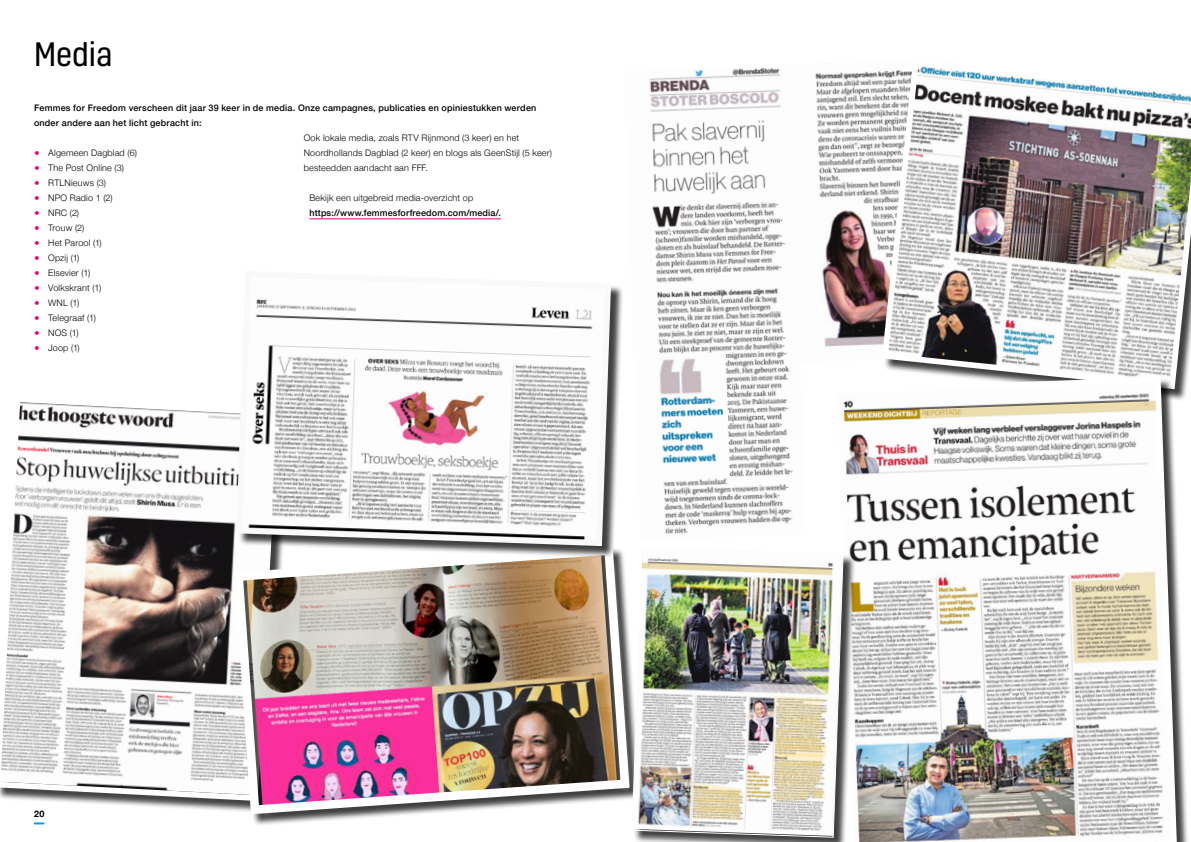
<style>
.page{position:relative;width:1191px;height:842px;background:#fff}
.page>*{position:absolute;margin:0;border:0;box-sizing:border-box;transform-origin:0 0}
.t1{font:31px "Kelson";color:#000}
.t2{font:300 9px/15px "Helvetica Neue";letter-spacing:.02em;color:#000}
.t3{font:500 9px/15px "Helvetica Neue";letter-spacing:.02em;color:#000}
.t4{font:700 9px "Helvetica Neue";color:#000}
.s1{color:#e6007d}
</style>
<div class="page">
<svg style="left:34px;top:822px;width:10px;height:2px"></svg>
<hr style="left:309px;top:219px;width:192px;height:1px;background:#e6007d">
<img style="left:649px;top:67px;width:144px;height:467px">
<img style="left:790px;top:67px;width:88px;height:295px">
<svg style="left:0;top:402px;width:233px;height:402px"></svg>
<div style="left:235px;top:548px;width:406px;height:278px;background:#000;opacity:.75"></div>
<img style="left:229px;top:541px;width:402px;height:278px">
<img style="left:878px;top:66px;width:313px;height:313px">
<div style="left:238px;top:273px;width:385px;height:286px;background:#000;opacity:.75"></div>
<svg style="left:233px;top:273px;width:381px;height:276px"></svg>
<div style="left:833px;top:379px;width:356px;height:463px;background:#000;opacity:.75"></div>
<img style="left:833px;top:374px;width:346px;height:468px">
<div style="left:633px;top:548px;width:223px;height:294px;background:#000;opacity:.75"></div>
<img style="left:631px;top:545px;width:213px;height:293px">
<h1 class="t1" style="left:34px;top:34px;width:80px">Media</h1>
<p class="t3" style="left:34px;top:100px;width:504px">Femmes for Freedom verscheen dit jaar 39 keer in de media. Onze campagnes, publicaties en opiniestukken werden onder andere aan het licht gebracht in:</p>
<p class="t2" style="left:34px;top:145px;width:104px"><span class="s1">●</span> Algemeen Dagblad (6)</p>
<p class="t2" style="left:34px;top:160px;width:91px"><span class="s1">●</span> The Post Online (3)</p>
<p class="t2" style="left:34px;top:175px;width:74px"><span class="s1">●</span> RTLNieuws (3)</p>
<p class="t2" style="left:34px;top:190px;width:80px"><span class="s1">●</span> NPO Radio 1 (2)</p>
<p class="t2" style="left:34px;top:205px;width:47px"><span class="s1">●</span> NRC (2)</p>
<p class="t2" style="left:34px;top:220px;width:52px"><span class="s1">●</span> Trouw (2)</p>
<p class="t2" style="left:34px;top:235px;width:69px"><span class="s1">●</span> Het Parool (1)</p>
<p class="t2" style="left:34px;top:250px;width:47px"><span class="s1">●</span> Opzij (1)</p>
<p class="t2" style="left:34px;top:265px;width:58px"><span class="s1">●</span> Elsevier (1)</p>
<p class="t2" style="left:34px;top:280px;width:69px"><span class="s1">●</span> Volkskrant (1)</p>
<p class="t2" style="left:34px;top:295px;width:47px"><span class="s1">●</span> WNL (1)</p>
<p class="t2" style="left:34px;top:310px;width:63px"><span class="s1">●</span> Telegraaf (1)</p>
<p class="t2" style="left:34px;top:325px;width:46px"><span class="s1">●</span> NOS (1)</p>
<p class="t2" style="left:34px;top:340px;width:47px"><span class="s1">●</span> Joop (1)</p>
<p class="t2" style="left:304px;top:130px;width:250px">Ook lokale media, zoals RTV Rijnmond (3 keer) en het<br>Noordhollands Dagblad (2 keer) en blogs als GeenStijl (5 keer) besteedden aandacht aan FFF.</p>
<p class="t2" style="left:309px;top:190px;width:165px">Bekijk een uitgebreid media-overzicht op</p>
<p class="t3" style="left:309px;top:205px;width:193px">https://www.femmesforfreedom.com/media/.</p>
<p class="t4" style="left:34px;top:806px;width:12px">20</p>
</div>
